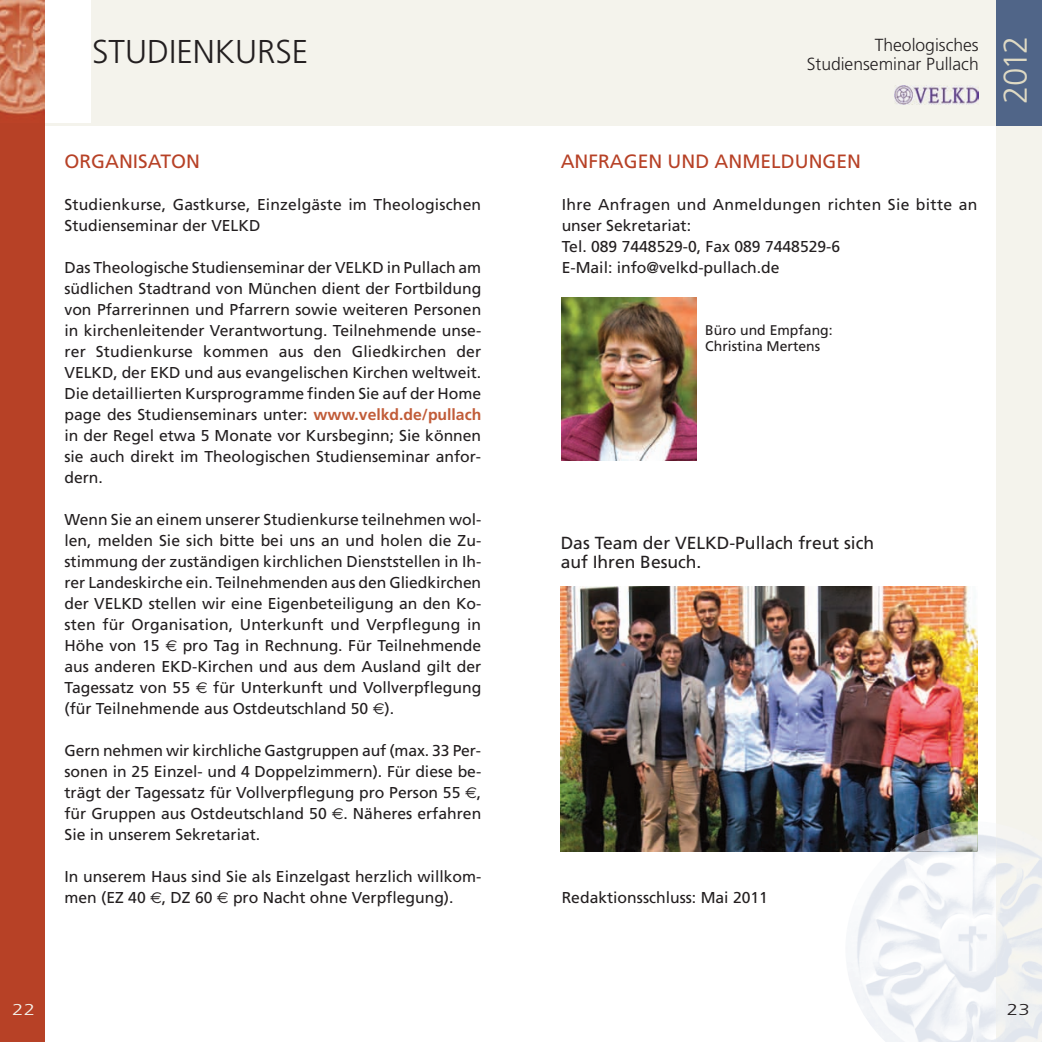
<style>
.page{position:relative;width:1042px;height:1042px;background:#fff}
.page>*{position:absolute;margin:0;border:0;box-sizing:border-box;transform-origin:0 0}
.t1{font:300 32.9px "Frutiger";color:#231f20}
.t2{font:300 32.9px "Frutiger";color:#dfdac4}
.t3{font:19.25px "Frutiger";color:#b74126}
.t4{font:17.5px/19.2px "Frutiger";color:#231f20}
.t5{font:300 17.5px "Frutiger";color:#231f20}
.t6{font:15.75px/21px "Frutiger";color:#231f20}
.t7{font:300 15.75px "Frutiger";color:#f4f3ec;scale:1.3 1}
.t8{font:300 15.75px "Frutiger";color:#231f20;scale:1.3 1}
.t9{font:14px/15.8px "Frutiger";color:#231f20}
.s1{font-weight:700;color:#c15c38}
</style>
<div class="page">
<div style="left:0;top:0;width:1042px;height:126px;background:#f4f3ec"></div>
<div style="left:996px;top:126px;width:46px;height:916px;background:#f4f3ec"></div>
<div style="left:996px;top:0;width:46px;height:126px;background:#506588"></div>
<img style="left:895px;top:85px;width:83px;height:19px">
<div style="left:0;top:0;width:45px;height:1042px;background:#b74126"></div>
<img style="left:0;top:0;width:90px;height:122px">
<img style="left:562px;top:298px;width:135px;height:162px">
<img style="left:561px;top:586px;width:416px;height:265px">
<img style="left:845px;top:821px;width:151px;height:221px">
<img style="left:890px;top:821px;width:87px;height:30px">
<h1 class="t1" style="left:92px;top:38px;width:218px">STUDIENKURSE</h1>
<p class="t3" style="left:64px;top:154px;width:137px">ORGANISATON</p>
<p class="t6" style="left:64px;top:195px;width:418px">Studienkurse, Gastkurse, Einzelgäste im Theologischen<br>Studienseminar der VELKD</p>
<p class="t6" style="left:64px;top:258px;width:418px;text-align:justify">Das Theologische Studienseminar der VELKD in Pullach am südlichen Stadtrand von München dient der Fortbildung von Pfarrerinnen und Pfarrern sowie weiteren Personen in kirchenleitender Verantwortung. Teilnehmende unse&shy;rer Studienkurse kommen aus den Gliedkirchen der VELKD, der EKD und aus evangelischen Kirchen weltweit.<br>Die detaillierten Kursprogramme finden Sie auf der Home page des Studienseminars unter: <span class="s1">www.velkd.de/pullach </span>in der Regel etwa 5 Monate vor Kursbeginn; Sie können sie auch direkt im Theologischen Studienseminar anfor&shy;dern.</p>
<p class="t6" style="left:64px;top:510px;width:418px;text-align:justify">Wenn Sie an einem unserer Studienkurse teilnehmen wol&shy;len, melden Sie sich bitte bei uns an und holen die Zu&shy;stimmung der zuständigen kirchlichen Dienststellen in Ih&shy;rer Landeskirche ein. Teilnehmenden aus den Gliedkirchen der VELKD stellen wir eine Eigenbeteiligung an den Ko&shy;sten für Organisation, Unterkunft und Verpflegung in Höhe von 15</p>
<p class="t6" style="left:64px;top:636px;width:418px;text-align:justify;text-indent:118px">pro Tag in Rechnung. Für Teilnehmende aus anderen EKD-Kirchen und aus dem Ausland gilt der Tagessatz von 55</p>
<p class="t6" style="left:64px;top:678px;width:418px;text-indent:149px">für Unterkunft und Vollverpflegung (für Teilnehmende aus Ostdeutschland 50 ).</p>
<p class="t6" style="left:64px;top:741px;width:418px;text-align:justify">Gern nehmen wir kirchliche Gastgruppen auf (max. 33 Per&shy;sonen in 25 Einzel- und 4 Doppelzimmern). Für diese be&shy;trägt der Tagessatz für Vollverpflegung pro Person 55 , für Gruppen aus Ostdeutschland 50 . Näheres erfahren Sie in unserem Sekretariat.</p>
<p class="t6" style="left:64px;top:867px;width:418px">In unserem Haus sind Sie als Einzelgast herzlich willkom&shy;men (EZ 40 , DZ 60</p>
<p class="t6" style="left:233px;top:888px;width:222px">pro Nacht ohne Verpflegung).</p>
<p class="t7" style="left:12px;top:1003px;width:19px">22</p>
<p class="t5" style="left:875px;top:38px;width:105px">Theologisches</p>
<p class="t5" style="left:807px;top:57px;width:173px">Studienseminar Pullach</p>
<p class="t3" style="left:561px;top:154px;width:302px">ANFRAGEN UND ANMELDUNGEN</p>
<p class="t6" style="left:562px;top:195px;width:417px">Ihre Anfragen und Anmeldungen richten Sie bitte an unser Sekretariat:<br>Tel. 089 7448529-0, Fax 089 7448529-6<br>E-Mail: info@velkd-pullach.de</p>
<p class="t9" style="left:705px;top:323px;width:129px">Büro und Empfang:<br>Christina Mertens</p>
<h1 class="t2" style="left:1002px;top:104px;width:70px;rotate:-90deg">2012</h1>
<p class="t4" style="left:561px;top:535px;width:315px">Das Team der VELKD-Pullach freut sich auf Ihren Besuch.</p>
<p class="t6" style="left:562px;top:888px;width:208px">Redaktionsschluss: Mai 2011</p>
<p class="t8" style="left:1007px;top:1003px;width:19px">23</p>
</div>
